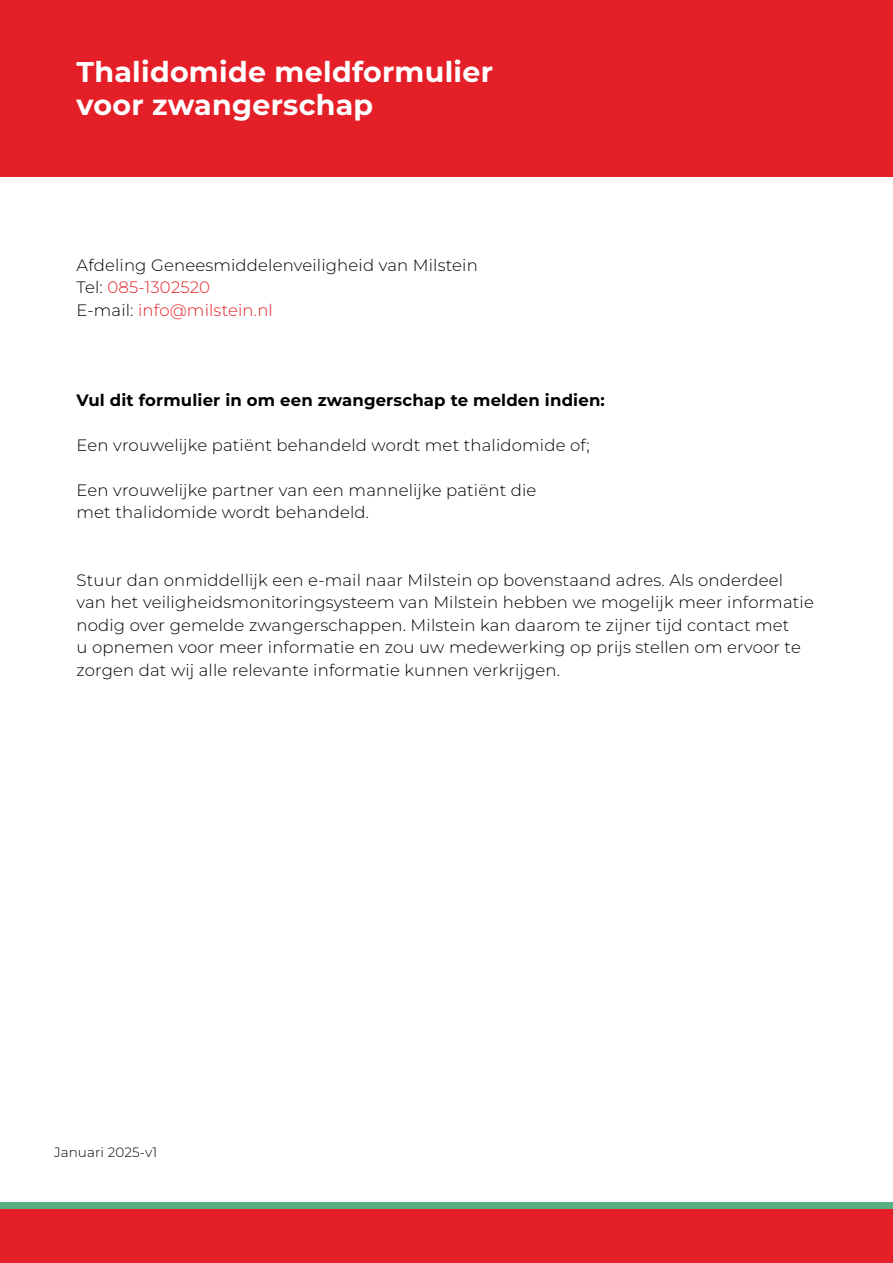
<style>
.page{position:relative;width:893px;height:1263px;background:#fff}
.page>*{position:absolute;margin:0;border:0;box-sizing:border-box;transform-origin:0 0}
.t1{font:700 28.5px/33px "Montserrat";letter-spacing:.01em;color:#fff}
.t2{font:300 16.5px/22.5px "Montserrat";letter-spacing:.01em;color:#000}
.t3{font:700 16.5px "Montserrat";letter-spacing:.01em;color:#000}
.t4{font:300 13.5px "Montserrat";letter-spacing:.01em;color:#000}
.s1{color:#e51f27}
</style>
<div class="page">
<div style="left:0;top:1209px;width:893px;height:54px;background:#e51f27"></div>
<div style="left:0;top:1202px;width:893px;height:7px;background:#57af82"></div>
<div style="left:0;top:0;width:893px;height:176px;background:#e51f27"></div>
<h1 class="t1" style="left:77px;top:54px;width:418px">Thalidomide meldformulier voor zwangerschap</h1>
<p class="t2" style="left:77px;top:253px;width:403px">Afdeling Geneesmiddelenveiligheid van Milstein<br>Tel: <span class="s1">085-1302520<br></span>E-mail: <span class="s1">info@milstein.nl</span></p>
<p class="t3" style="left:77px;top:388px;width:530px">Vul dit formulier in om een zwangerschap te melden indien:</p>
<p class="t2" style="left:77px;top:433px;width:515px">Een vrouwelijke patiënt behandeld wordt met thalidomide of;</p>
<p class="t2" style="left:77px;top:478px;width:461px">Een vrouwelijke partner van een mannelijke patiënt die met thalidomide wordt behandeld.</p>
<p class="t2" style="left:77px;top:568px;width:739px">Stuur dan onmiddellijk een e-mail naar Milstein op bovenstaand adres. Als onderdeel van het veiligheidsmonitoringsysteem van Milstein hebben we mogelijk meer informatie nodig over gemelde zwangerschappen. Milstein kan daarom te zijner tijd contact met<br>u opnemen voor meer informatie en zou uw medewerking op prijs stellen om ervoor te zorgen dat wij alle relevante informatie kunnen verkrijgen.</p>
<p class="t4" style="left:54px;top:1143px;width:105px">Januari 2025-v1</p>
</div>
